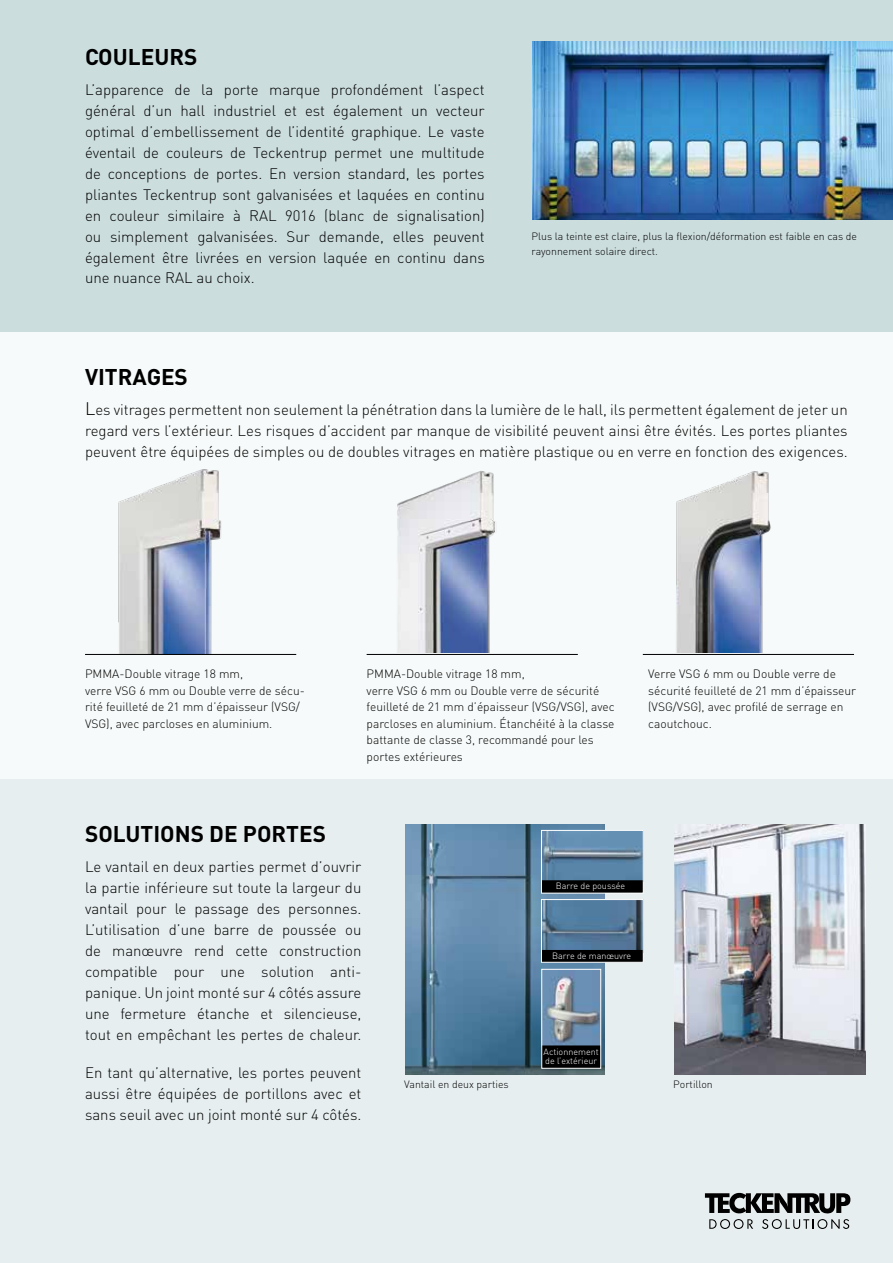
<style>
.page{position:relative;width:893px;height:1263px;background:#fff}
.page>*{position:absolute;margin:0;border:0;box-sizing:border-box;transform-origin:0 0}
.t1{font:700 22.5px "DIN Pro";color:#000}
.t2{font:300 15px/21px "DIN Pro";color:#000;text-align:justify}
.t3{font:300 12px/16.5px "DIN Pro";color:#000}
.t4{font:300 10.5px/15px "DIN Pro";color:#000}
.t5{font:300 9px/9px "DIN Pro";color:#fff}
.s1{font-size:18px}
</style>
<div class="page">
<div style="left:0;top:769px;width:893px;height:494px;background:#e6eeef"></div>
<div style="left:0;top:0;width:893px;height:406px;background:#ccddde"></div>
<img style="left:533px;top:41px;width:360px;height:178px">
<div style="left:0;top:332px;width:893px;height:446px;background:#f7fafa"></div>
<img style="left:85px;top:469px;width:163px;height:185px">
<img style="left:397px;top:471px;width:99px;height:181px">
<img style="left:676px;top:471px;width:95px;height:182px">
<hr style="left:85px;top:654px;width:211px;height:1px;background:#000">
<hr style="left:367px;top:654px;width:211px;height:1px;background:#000">
<hr style="left:643px;top:654px;width:211px;height:1px;background:#000">
<img style="left:674px;top:825px;width:191px;height:250px">
<img style="left:405px;top:825px;width:200px;height:250px">
<img style="left:543px;top:832px;width:99px;height:48px">
<div style="left:542px;top:881px;width:100px;height:11px;background:#000"></div>
<div style="left:541px;top:880px;width:102px;height:13px;border:2px solid #000"></div>
<div style="left:541px;top:830px;width:103px;height:63px;border:1px solid #fff"></div>
<img style="left:543px;top:901px;width:99px;height:49px">
<div style="left:542px;top:951px;width:100px;height:10px;background:#000"></div>
<div style="left:541px;top:950px;width:102px;height:12px;border:2px solid #000"></div>
<div style="left:541px;top:899px;width:103px;height:64px;border:1px solid #fff"></div>
<img style="left:543px;top:971px;width:56px;height:74px">
<div style="left:542px;top:1046px;width:58px;height:21px;background:#000"></div>
<div style="left:542px;top:1045px;width:59px;height:23px;border:2px solid #000"></div>
<div style="left:541px;top:969px;width:60px;height:100px;border:1px solid #fff"></div>
<svg style="left:705px;top:1192px;width:145px;height:37px"></svg>
<h1 class="t1" style="left:85px;top:42px;width:114px">COULEURS</h1>
<p class="t2" style="left:85px;top:78px;width:401px">L’apparence de la porte marque profondément l’aspect général d’un hall industriel et est également un vecteur optimal d’embellissement de l’identité graphique. Le vaste éventail de couleurs de Teckentrup permet une multitude de conceptions de portes. En version standard, les portes pliantes Teckentrup sont galvanisées et laquées en continu en couleur similaire à RAL 9016 (blanc de signalisation) ou simplement galvanisées. Sur demande, elles peuvent également être livrées en version laquée en continu dans une nuance RAL au choix.</p>
<p class="t4" style="left:531px;top:228px;width:327px">Plus la teinte est claire, plus la flexion/déformation est faible en cas de rayonnement solaire direct.</p>
<h1 class="t1" style="left:85px;top:362px;width:104px">VITRAGES</h1>
<p class="t2" style="left:85px;top:399px;width:764px"><span class="s1">L</span>es vitrages permettent non seulement la pénétration dans la lumière de le hall, ils permettent également de jeter un regard vers l’extérieur. Les risques d’accident par manque de visibilité peuvent ainsi être évités. Les portes pliantes peuvent être équipées de simples ou de doubles vitrages en matière plastique ou en verre en fonction des exigences.</p>
<p class="t3" style="left:85px;top:665px;width:221px">PMMA-Double vitrage 18 mm,<br>verre VSG 6 mm ou Double verre de sécu&shy;rité feuilleté de 21 mm d’épaisseur (VSG/ VSG), avec parcloses en aluminium.</p>
<p class="t3" style="left:367px;top:665px;width:250px">PMMA-Double vitrage 18 mm,<br>verre VSG 6 mm ou Double verre de sécurité feuilleté de 21 mm d’épaisseur (VSG/VSG), avec parcloses en aluminium. Étanchéité à la classe battante de classe 3, recommandé pour les portes extérieures</p>
<p class="t3" style="left:648px;top:665px;width:209px">Verre VSG 6 mm ou Double verre de sécurité feuilleté de 21 mm d’épaisseur (VSG/VSG), avec profilé de serrage en caoutchouc.</p>
<h1 class="t1" style="left:85px;top:819px;width:242px">SOLUTIONS DE PORTES</h1>
<p class="t2" style="left:85px;top:856px;width:278px">Le vantail en deux parties permet d’ouvrir la partie inférieure sut toute la largeur du vantail pour le passage des personnes.<br>L’utilisation d’une barre de poussée ou de manœuvre rend cette construction compatible pour une solution anti&shy;panique. Un joint monté sur 4 côtés assure une fermeture étanche et silencieuse, tout en empêchant les pertes de chaleur.</p>
<p class="t2" style="left:85px;top:1061px;width:278px">En tant qu’alternative, les portes peuvent aussi être équipées de portillons avec et sans seuil avec un joint monté sur 4 côtés.</p>
<p class="t5" style="left:556px;top:881px;width:71px">Barre de poussée</p>
<p class="t5" style="left:552px;top:951px;width:81px">Barre de manœuvre</p>
<p class="t5" style="left:544px;top:1047px;width:57px">Actionnement de l’extérieur</p>
<p class="t4" style="left:404px;top:1076px;width:106px">Vantail en deux parties</p>
<p class="t4" style="left:673px;top:1076px;width:41px">Portillon</p>
</div>
